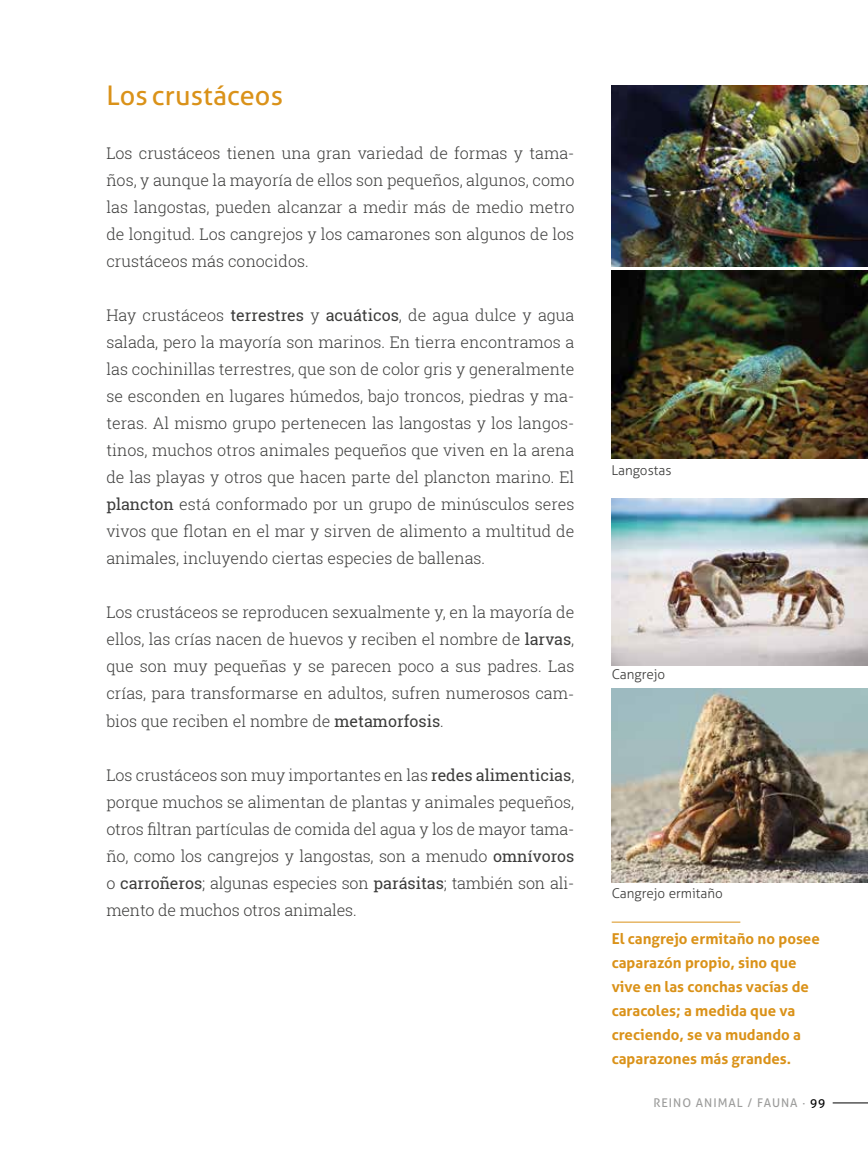
<style>
.page{position:relative;width:868px;height:1149px;background:#fff}
.page>*{position:absolute;margin:0;border:0;box-sizing:border-box;transform-origin:0 0}
.t1{font:27px "Aller";letter-spacing:.005em;color:#da9219}
.t2{font:300 16.05px/27px "Roboto Slab";color:#3c3c3b;text-align:justify}
.t3{font:700 15px/24px "Aller";color:#da9219}
.t4{font:300 13.5px "Aller";color:#3c3c3b}
.t5{font:12px "Aller";letter-spacing:.08em;color:#9d9d9c}
.s1{font-weight:400}
.s2{color:#000}
</style>
<div class="page">
<hr style="left:832px;top:1102px;width:35px;height:1px;background:#000">
<hr style="left:611px;top:921px;width:129px;height:1px;background:#da9219">
<img style="left:611px;top:688px;width:256px;height:193px">
<img style="left:611px;top:85px;width:256px;height:181px">
<img style="left:611px;top:271px;width:256px;height:187px">
<img style="left:611px;top:498px;width:256px;height:167px">
<h1 class="t1" style="left:106px;top:79px;width:178px">Los crustáceos</h1>
<p class="t2" style="left:106px;top:139px;width:469px">Los crustáceos tienen una gran variedad de formas y tama&shy;ños, y aunque la mayoría de ellos son pequeños, algunos, como las langostas, pueden alcanzar a medir más de medio metro de longitud. Los cangrejos y los camarones son algunos de los crustáceos más conocidos.</p>
<p class="t2" style="left:106px;top:301px;width:469px">Hay crustáceos <span class="s1">terrestres</span> y <span class="s1">acuáticos</span>, de agua dulce y agua salada, pero la mayoría son marinos. En tierra encontramos a las cochinillas terrestres, que son de color gris y generalmente se esconden en lugares húmedos, bajo troncos, piedras y ma&shy;teras. Al mismo grupo pertenecen las langostas y los langos&shy;tinos, muchos otros animales pequeños que viven en la arena de las playas y otros que hacen parte del plancton marino. El <span class="s1">plancton</span> está conformado por un grupo de minúsculos seres vivos que flotan en el mar y sirven de alimento a multitud de animales, incluyendo ciertas especies de ballenas.</p>
<p class="t2" style="left:106px;top:598px;width:469px">Los crustáceos se reproducen sexualmente y, en la mayoría de ellos, las crías nacen de huevos y reciben el nombre de <span class="s1">larvas</span>, que son muy pequeñas y se parecen poco a sus padres. Las crías, para transformarse en adultos, sufren numerosos cam&shy;bios que reciben el nombre de <span class="s1">metamorfosis</span>.</p>
<p class="t2" style="left:106px;top:760px;width:469px">Los crustáceos son muy importantes en las <span class="s1">redes alimenticias</span>, porque muchos se alimentan de plantas y animales pequeños, otros filtran partículas de comida del agua y los de mayor tama&shy;ño, como los cangrejos y langostas, son a menudo <span class="s1">omnívoros </span>o <span class="s1">carroñeros</span>; algunas especies son <span class="s1">parásitas</span>; también son ali&shy;mento de muchos otros animales.</p>
<p class="t4" style="left:611px;top:461px;width:61px">Langostas</p>
<p class="t4" style="left:611px;top:666px;width:55px">Cangrejo</p>
<p class="t4" style="left:611px;top:885px;width:113px">Cangrejo ermitaño</p>
<p class="t3" style="left:611px;top:926px;width:209px">El cangrejo ermitaño no posee caparazón propio, sino que vive en las conchas vacías de caracoles; a medida que va creciendo, se va mudando a caparazones más grandes.</p>
<p class="t5" style="left:653px;top:1095px;width:173px">REINO ANIMAL / FAUNA · <span class="s2">99</span></p>
</div>
